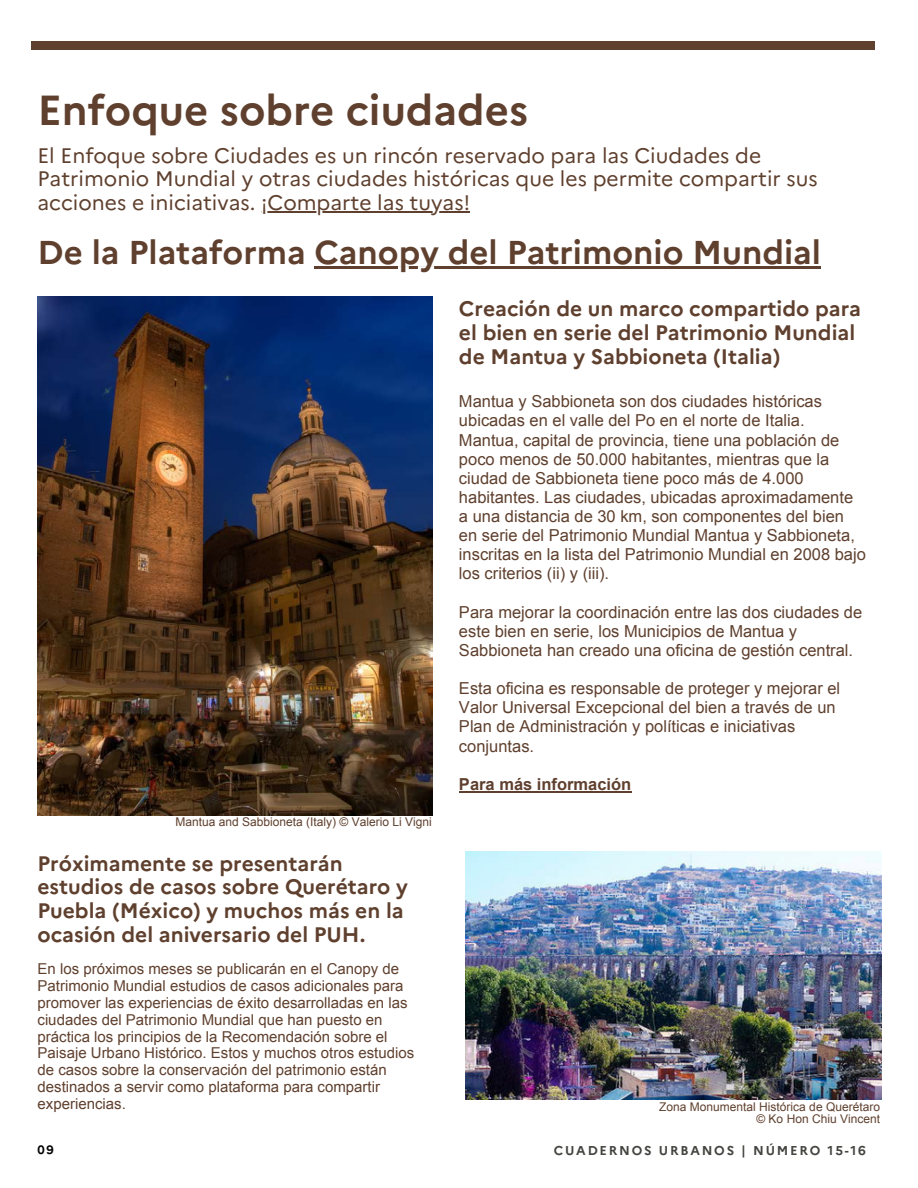
<style>
.page{position:relative;width:918px;height:1188px;background:#fff}
.page>*{position:absolute;margin:0;border:0;box-sizing:border-box;transform-origin:0 0}
.t1{font:700 42px "Marianne";color:#5f402e}
.t2{font:700 33px "Marianne";color:#5f402e}
.t3{font:700 21px/23.7px "Marianne";color:#5f402e}
.t4{font:21px/23.7px "Marianne";color:#5f402e}
.t5{font:16.5px/19px "Arial";color:#5f402e}
.t6{font:700 16.5px "Arial";color:#5f402e}
.t7{font:15px/17px "Arial";color:#5f402e}
.t8{font:700 12.75px "Marianne";letter-spacing:.14em;color:#444440}
.t9{font:700 12.15px "Marianne";color:#000}
.t10{font:12px "Arial";color:#5f402e}
</style>
<div class="page">
<div style="left:31px;top:41px;width:844px;height:8px;background:#5f402e"></div>
<img style="left:38px;top:297px;width:394px;height:518px">
<img style="left:465px;top:851px;width:416px;height:249px">
<hr style="left:315px;top:267px;width:506px;height:2px;background:#5f402e">
<hr style="left:261px;top:211px;width:69px;height:1px;background:#5f402e">
<hr style="left:330px;top:211px;width:134px;height:1px;background:#5f402e">
<hr style="left:459px;top:791px;width:172px;height:1px;background:#5f402e">
<p class="t1" style="left:38px;top:84px;width:492px">Enfoque sobre ciudades</p>
<p class="t4" style="left:38px;top:143px;width:782px">El Enfoque sobre Ciudades es un rincón reservado para las Ciudades de<br>Patrimonio Mundial y otras ciudades históricas que les permite compartir sus acciones e iniciativas. ¡Comparte las tuyas!</p>
<p class="t2" style="left:38px;top:233px;width:785px">De la Plataforma Canopy del Patrimonio Mundial</p>
<p class="t10" style="left:176px;top:814px;width:258px">Mantua and Sabbioneta (Italy) © Valerio Li Vigni</p>
<p class="t3" style="left:38px;top:851px;width:372px">Próximamente se presentarán estudios de casos sobre Querétaro y<br>Puebla (México) y muchos más en la ocasión del aniversario del PUH.</p>
<p class="t7" style="left:38px;top:961px;width:378px">En los próximos meses se publicarán en el Canopy de Patrimonio Mundial estudios de casos adicionales para promover las experiencias de éxito desarrolladas en las ciudades del Patrimonio Mundial que han puesto en práctica los principios de la Recomendación sobre el Paisaje Urbano Histórico. Estos y muchos otros estudios de casos sobre la conservación del patrimonio están destinados a servir como plataforma para compartir experiencias.</p>
<p class="t3" style="left:459px;top:297px;width:404px">Creación de un marco compartido para el bien en serie del Patrimonio Mundial de Mantua y Sabbioneta (Italia)</p>
<p class="t5" style="left:459px;top:392px;width:408px">Mantua y Sabbioneta son dos ciudades históricas ubicadas en el valle del Po en el norte de Italia.<br>Mantua, capital de provincia, tiene una población de poco menos de 50.000 habitantes, mientras que la ciudad de Sabbioneta tiene poco más de 4.000 habitantes. Las ciudades, ubicadas aproximadamente a una distancia de 30 km, son componentes del bien en serie del Patrimonio Mundial Mantua y Sabbioneta, inscritas en la lista del Patrimonio Mundial en 2008 bajo los criterios (ii) y (iii).</p>
<p class="t5" style="left:459px;top:602px;width:405px">Para mejorar la coordinación entre las dos ciudades de este bien en serie, los Municipios de Mantua y<br>Sabbioneta han creado una oficina de gestión central.</p>
<p class="t5" style="left:459px;top:679px;width:383px">Esta oficina es responsable de proteger y mejorar el Valor Universal Excepcional del bien a través de un Plan de Administración y políticas e iniciativas conjuntas.</p>
<p class="t6" style="left:459px;top:773px;width:174px">Para más información</p>
<p class="t10" style="left:659px;top:1099px;width:222px">Zona Monumental Histórica de Querétaro</p>
<p class="t10" style="left:756px;top:1111px;width:125px">© Ko Hon Chiu Vincent</p>
<p class="t9" style="left:38px;top:1142px;width:18px">09</p>
<p class="t8" style="left:554px;top:1143px;width:314px">CUADERNOS URBANOS | NÚMERO 15-16</p>
</div>
